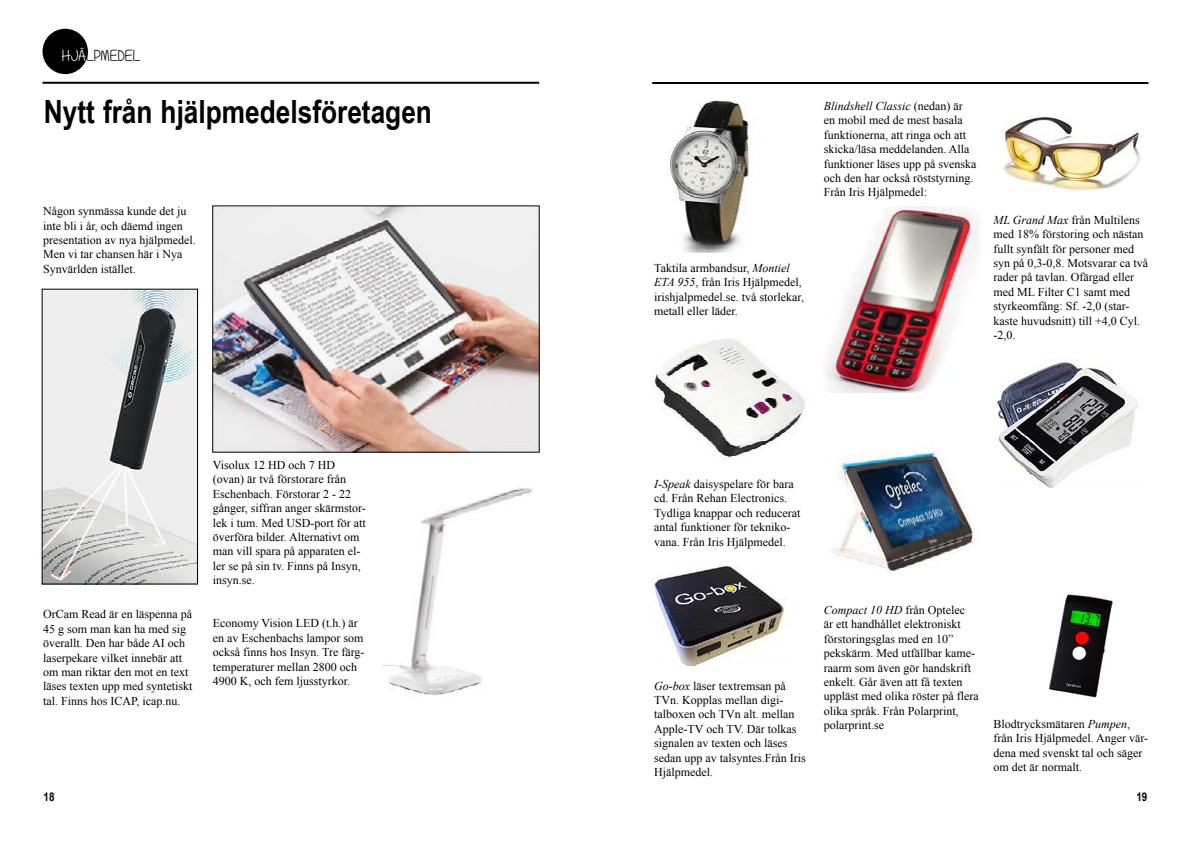
<style>
.page{position:relative;width:1191px;height:842px;background:#fff}
.page>*{position:absolute;margin:0;border:0;box-sizing:border-box;transform-origin:0 0}
.t1{font:700 32px "Arial Narrow";color:#000}
.t2{font:16px "Technically But Not Actually";color:#000}
.grundtvåan{font:12px/14.4px "Times New Roman";color:#000}
.t3{font:700 12px "Arial Narrow";color:#000}
.s1{color:#fff}
.s2{font-style:italic}
</style>
<div class="page">
<hr style="left:43px;top:82px;width:496px;height:2px;background:#000">
<hr style="left:652px;top:82px;width:496px;height:2px;background:#000">
<div style="left:43px;top:29px;width:45px;height:45px;background:#000;border-radius:50%"></div>
<img style="left:44px;top:291px;width:152px;height:291px">
<div style="left:42px;top:289px;width:156px;height:295px;border:1px solid #000"></div>
<img style="left:215px;top:208px;width:322px;height:242px">
<img style="left:382px;top:488px;width:151px;height:207px">
<img style="left:670px;top:100px;width:81px;height:152px">
<img style="left:652px;top:339px;width:154px;height:119px">
<img style="left:652px;top:566px;width:135px;height:100px">
<img style="left:824px;top:207px;width:155px;height:186px">
<img style="left:832px;top:452px;width:142px;height:121px">
<img style="left:999px;top:117px;width:143px;height:74px">
<img style="left:993px;top:357px;width:145px;height:130px">
<img style="left:1049px;top:592px;width:64px;height:106px">
<p class="t2" style="left:62px;top:46px;width:80px"><span class="s1">HJÄ</span>LPMEDEL</p>
<h1 class="t1" style="left:44px;top:87px;width:389px">Nytt från hjälpmedelsföretagen</h1>
<p class="grundtvåan" style="left:43px;top:204px;width:154px">Någon synmässa kunde det ju inte bli i år, och däemd ingen presentation av nya hjälpmedel.<br>Men vi tar chansen här i Nya<br>Synvärlden istället.</p>
<p class="grundtvåan" style="left:43px;top:607px;width:151px">OrCam Read är en läspenna på<br>45 g som man kan ha med sig överallt. Den har både AI och laserpekare vilket innebär att om man riktar den mot en text läses texten upp med syntetiskt tal. Finns hos ICAP, icap.nu.</p>
<p class="grundtvåan" style="left:213px;top:458px;width:154px">Visolux 12 HD och 7 HD (ovan) är två förstorare från<br>Eschenbach. Förstorar 2 - 22 gånger, siffran anger skärmstor&shy;lek i tum. Med USD-port för att överföra bilder. Alternativt om man vill spara på apparaten el&shy;ler se på sin tv. Finns på Insyn, insyn.se.</p>
<p class="grundtvåan" style="left:213px;top:616px;width:153px">Economy Vision LED (t.h.) är en av Eschenbachs lampor som också finns hos Insyn. Tre färg&shy;temperaturer mellan 2800 och<br>4900 K, och fem ljusstyrkor.</p>
<p class="grundtvåan" style="left:654px;top:261px;width:151px">Taktila armbandsur, <span class="s2">Montiel<br>ETA 955</span>, från Iris Hjälpmedel, irishjalpmedel.se. två storlekar, metall eller läder.</p>
<p class="grundtvåan" style="left:824px;top:99px;width:154px"><span class="s2">Blindshell Classic</span> (nedan) är en mobil med de mest basala funktionerna, att ringa och att skicka/läsa meddelanden. Alla funktioner läses upp på svenska och den har också röststyrning.<br>Från Iris Hjälpmedel:</p>
<p class="grundtvåan" style="left:993px;top:212px;width:156px"><span class="s2">ML Grand Max</span> från Multilens med 18% förstoring och nästan fullt synfält för personer med syn på 0,3-0,8. Motsvarar ca två rader på tavlan. Ofärgad eller med ML Filter C1 samt med styrkeomfång: Sf. -2,0 (star&shy;kaste huvudsnitt) till +4,0 Cyl. -2,0.</p>
<p class="grundtvåan" style="left:654px;top:477px;width:148px"><span class="s2">I-Speak</span> daisyspelare för bara cd. Från Rehan Electronics.<br>Tydliga knappar och reducerat antal funktioner för tekniko&shy;vana. Från Iris Hjälpmedel.</p>
<p class="grundtvåan" style="left:654px;top:678px;width:153px"><span class="s2">Go-box</span> läser textremsan på<br>TVn. Kopplas mellan digi&shy;talboxen och TVn alt. mellan<br>Apple-TV och TV. Där tolkas signalen av texten och läses sedan upp av talsyntes.Från Iris<br>Hjälpmedel.</p>
<p class="grundtvåan" style="left:824px;top:603px;width:156px"><span class="s2">Compact 10 HD</span> från Optelec<br>är ett handhållet elektroniskt förstoringsglas med en 10” pekskärm. Med utfällbar kame&shy;raarm som även gör handskrift enkelt. Går även att få texten uppläst med olika röster på flera olika språk. Från Polarprint, polarprint.se</p>
<p class="grundtvåan" style="left:993px;top:716px;width:156px">Blodtrycksmätaren <span class="s2">Pumpen</span>, från Iris Hjälpmedel. Anger vär&shy;dena med svenskt tal och säger om det är normalt.</p>
<p class="t3" style="left:44px;top:788px;width:12px">18</p>
<p class="t3" style="left:1136px;top:788px;width:12px">19</p>
</div>
